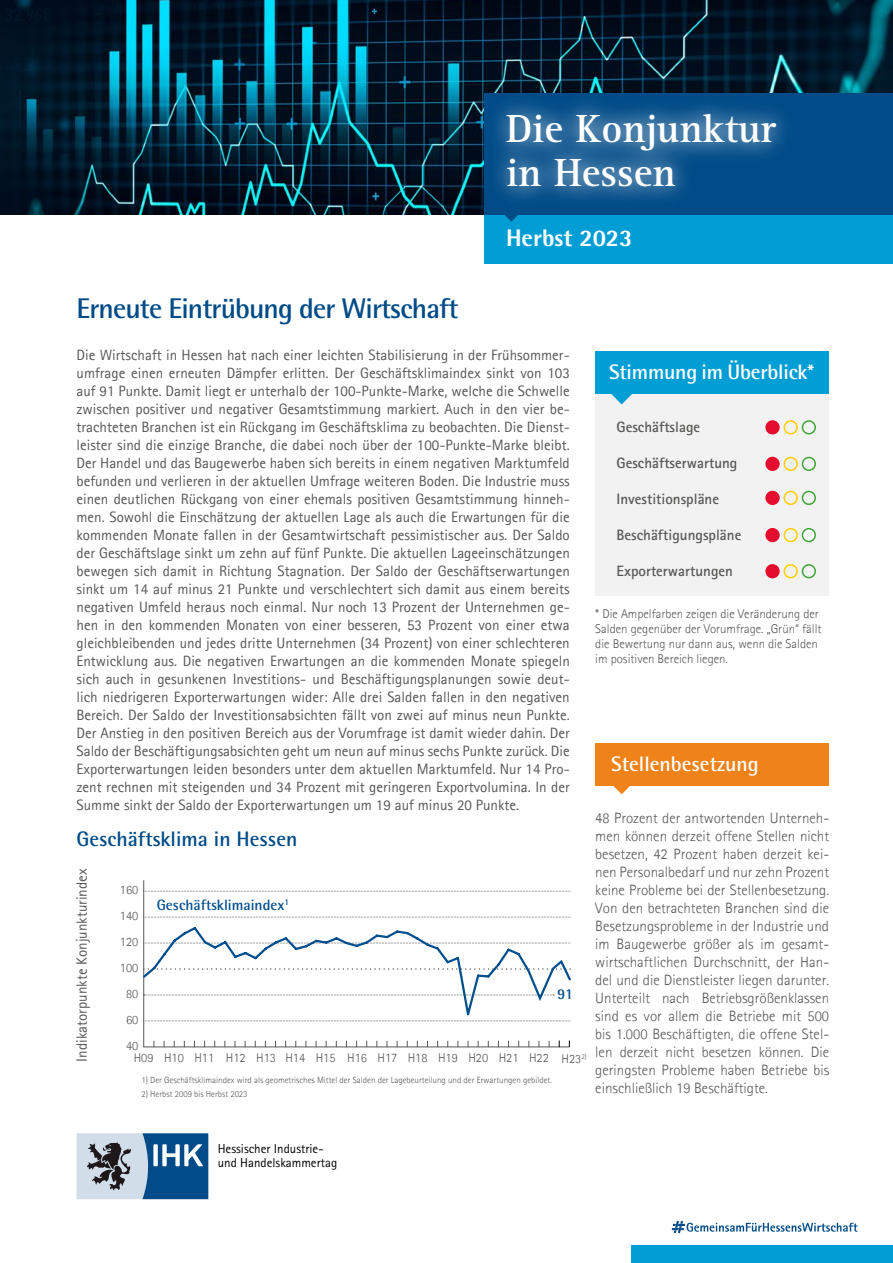
<style>
.page{position:relative;width:893px;height:1263px;background:#fff}
.page>*{position:absolute;margin:0;border:0;box-sizing:border-box;transform-origin:0 0}
.t1{font:700 40.5px "Rotis Serif Pro";color:#fff}
.Zwischenüberschrift{font:700 28.5px "Rotis Semi Sans Pro";letter-spacing:-.03em;color:#004b88}
.Titel_Subline{font:800 24px "Rotis Semi Sans Pro";color:#fff}
.Fließtext{font:700 21px "Rotis Semi Sans Pro";letter-spacing:-.01em;color:#fff}
.Fließtext-2{font:700 21px "Rotis Semi Sans Pro";color:#004b88}
.Fett{font:15px/18px "Agfa Rotis Sans Serif";color:#575756;text-align:justify}
.Fließtext-3{font:300 15px/18px "Agfa Rotis Sans Serif";color:#575756;text-align:justify}
.Fett-2{font:700 15px "Rotis Sans Serif";color:#575756}
.Fließtext-4{font:700 15px "Rotis Semi Sans Pro";color:#004e8d}
.t2{font:12.9px/13.5px "Agfa Rotis Sans Serif";color:#000}
.ohne_Raster_Fliesste{font:300 12.75px/15px "Agfa Rotis Sans Serif";color:#575756}
.ohne_Raster_Fliesste-2{font:300 9px "Agfa Rotis Sans Serif";color:#575756}
.ohne_Raster_Fliesste-3{font:300 9px "Rotis Sans Serif";color:#575756}
</style>
<div class="page">
<div style="left:595px;top:393px;width:234px;height:203px;background:#f2f2f2"></div>
<svg style="left:77px;top:1133px;width:131px;height:66px;background:#6c8ead"></svg>
<div style="left:631px;top:1246px;width:262px;height:17px;background:#009ed4"></div>
<svg style="left:672px;top:1221px;width:186px;height:12px"></svg>
<img style="left:0;top:0;width:893px;height:215px">
<div style="left:485px;top:94px;width:408px;height:121px;background:#004b88"></div>
<div style="left:485px;top:215px;width:408px;height:49px;background:#009ed4"></div>
<svg style="left:505px;top:215px;width:13px;height:7px"></svg>
<div style="left:481px;top:87px;width:320px;height:127px;background:#fff;opacity:.35"></div>
<div style="left:490px;top:96px;width:304px;height:110px;background:#fff;opacity:.75"></div>
<svg style="left:613px;top:786px;width:17px;height:8px"></svg>
<div style="left:595px;top:743px;width:234px;height:43px;background:#f0821a"></div>
<svg style="left:611px;top:393px;width:22px;height:11px"></svg>
<div style="left:595px;top:351px;width:234px;height:42px;background:#009ed4"></div>
<div style="left:766px;top:421px;width:13px;height:13px;background:#e40d2e;border-radius:50%"></div>
<div style="left:765px;top:420px;width:15px;height:14px;border:2px solid #e40d2e;border-radius:50%"></div>
<div style="left:784px;top:420px;width:14px;height:14px;border:2px solid #ffce00;border-radius:50%"></div>
<div style="left:802px;top:420px;width:14px;height:14px;border:2px solid #3fa535;border-radius:50%"></div>
<div style="left:766px;top:457px;width:13px;height:13px;background:#e40d2e;border-radius:50%"></div>
<div style="left:765px;top:457px;width:15px;height:14px;border:2px solid #e40d2e;border-radius:50%"></div>
<div style="left:784px;top:457px;width:14px;height:14px;border:2px solid #ffce00;border-radius:50%"></div>
<div style="left:802px;top:457px;width:14px;height:14px;border:2px solid #3fa535;border-radius:50%"></div>
<div style="left:766px;top:491px;width:13px;height:13px;background:#e40d2e;border-radius:50%"></div>
<div style="left:765px;top:491px;width:15px;height:14px;border:2px solid #e40d2e;border-radius:50%"></div>
<div style="left:784px;top:491px;width:14px;height:14px;border:2px solid #ffce00;border-radius:50%"></div>
<div style="left:802px;top:491px;width:14px;height:14px;border:2px solid #3fa535;border-radius:50%"></div>
<div style="left:766px;top:529px;width:13px;height:12px;background:#e40d2e;border-radius:50%"></div>
<div style="left:765px;top:528px;width:15px;height:14px;border:2px solid #e40d2e;border-radius:50%"></div>
<div style="left:784px;top:528px;width:14px;height:14px;border:2px solid #ffce00;border-radius:50%"></div>
<div style="left:802px;top:529px;width:13px;height:12px;background:#fff;border-radius:50%"></div>
<div style="left:802px;top:528px;width:14px;height:14px;border:2px solid #3fa535;border-radius:50%"></div>
<div style="left:766px;top:565px;width:13px;height:13px;background:#e40d2e;border-radius:50%"></div>
<div style="left:765px;top:564px;width:15px;height:14px;border:2px solid #e40d2e;border-radius:50%"></div>
<div style="left:784px;top:564px;width:14px;height:14px;border:2px solid #ffce00;border-radius:50%"></div>
<div style="left:802px;top:564px;width:14px;height:14px;border:2px solid #3fa535;border-radius:50%"></div>
<hr style="left:143px;top:880px;width:1px;height:167px;background:#575756">
<hr style="left:144px;top:1047px;width:425px;height:1px;background:#575756">
<svg style="left:144px;top:891px;width:427px;height:1px"></svg>
<svg style="left:144px;top:917px;width:427px;height:1px"></svg>
<svg style="left:143px;top:925px;width:428px;height:97px"></svg>
<p class="t1" style="left:506px;top:104px;width:272px">Die Konjunktur</p>
<p class="t1" style="left:506px;top:147px;width:171px">in Hessen</p>
<p class="Zwischenüberschrift" style="left:77px;top:290px;width:383px">Erneute Eintrübung der Wirtschaft</p>
<p class="Titel_Subline" style="left:506px;top:223px;width:128px">Herbst 2023</p>
<p class="Fett" style="left:77px;top:346px;width:495px">Die Wirtschaft in Hessen hat nach einer leichten Stabilisierung in der Frühsommer&shy;umfrage einen erneuten Dämpfer erlitten. Der Geschäftsklimaindex sinkt von 103 auf 91 Punkte. Damit liegt er unterhalb der 100-Punkte-Marke, welche die Schwelle zwischen positiver und negativer Gesamtstimmung markiert. Auch in den vier be&shy;trachteten Branchen ist ein Rückgang im Geschäftsklima zu beobachten. Die Dienst&shy;leister sind die einzige Branche, die dabei noch über der 100-Punkte-Marke bleibt.<br>Der Handel und das Baugewerbe haben sich bereits in einem negativen Marktumfeld befunden und verlieren in der aktuellen Umfrage weiteren Boden. Die Industrie muss einen deutlichen Rückgang von einer ehemals positiven Gesamtstimmung hinneh&shy;men. Sowohl die Einschätzung der aktuellen Lage als auch die Erwartungen für die kommenden Monate fallen in der Gesamtwirtschaft pessimistischer aus. Der Saldo der Geschäftslage sinkt um zehn auf fünf Punkte. Die aktuellen Lageeinschätzungen bewegen sich damit in Richtung Stagnation. Der Saldo der Geschäftserwartungen sinkt um 14 auf minus 21 Punkte und verschlechtert sich damit aus einem bereits negativen Umfeld heraus noch einmal. Nur noch 13 Prozent der Unternehmen ge&shy;hen in den kommenden Monaten von einer besseren, 53 Prozent von einer etwa gleichbleibenden und jedes dritte Unternehmen (34 Prozent) von einer schlechteren Entwicklung aus. Die negativen Erwartungen an die kommenden Monate spiegeln sich auch in gesunkenen Investitions- und Beschäftigungsplanungen sowie deut&shy;lich niedrigeren Exporterwartungen wider: Alle drei Salden fallen in den negativen Bereich. Der Saldo der Investitionsabsichten fällt von zwei auf minus neun Punkte.<br>Der Anstieg in den positiven Bereich aus der Vorumfrage ist damit wieder dahin. Der Saldo der Beschäftigungsabsichten geht um neun auf minus sechs Punkte zurück. Die Exporterwartungen leiden besonders unter dem aktuellen Marktumfeld. Nur 14 Pro&shy;zent rechnen mit steigenden und 34 Prozent mit geringeren Exportvolumina. In der Summe sinkt der Saldo der Exporterwartungen um 19 auf minus 20 Punkte.</p>
<p class="Fließtext-2" style="left:77px;top:826px;width:222px">Geschäftsklima in Hessen</p>
<p class="Fett" style="left:73px;top:1061px;width:195px;rotate:-90deg">Indikatorpunkte Konjunkturindex</p>
<p class="ohne_Raster_Fliesste" style="left:120px;top:882px;width:20px">160</p>
<p class="ohne_Raster_Fliesste" style="left:120px;top:908px;width:20px">140</p>
<p class="ohne_Raster_Fliesste" style="left:120px;top:934px;width:20px">120</p>
<p class="ohne_Raster_Fliesste" style="left:120px;top:960px;width:20px">100</p>
<p class="ohne_Raster_Fliesste" style="left:126px;top:986px;width:14px">80</p>
<p class="ohne_Raster_Fliesste" style="left:126px;top:1012px;width:14px">60</p>
<p class="ohne_Raster_Fliesste" style="left:126px;top:1038px;width:14px">40</p>
<p class="Fließtext-4" style="left:157px;top:896px;width:134px">Geschäftsklimaindex<sup>1</sup></p>
<p class="Fließtext-4" style="left:557px;top:985px;width:17px">91</p>
<p class="ohne_Raster_Fliesste" style="left:134px;top:1050px;width:21px">H09</p>
<p class="ohne_Raster_Fliesste" style="left:164px;top:1050px;width:21px">H10</p>
<p class="ohne_Raster_Fliesste" style="left:194px;top:1050px;width:21px">H11</p>
<p class="ohne_Raster_Fliesste" style="left:226px;top:1050px;width:21px">H12</p>
<p class="ohne_Raster_Fliesste" style="left:256px;top:1050px;width:21px">H13</p>
<p class="ohne_Raster_Fliesste" style="left:285px;top:1050px;width:21px">H14</p>
<p class="ohne_Raster_Fliesste" style="left:316px;top:1050px;width:21px">H15</p>
<p class="ohne_Raster_Fliesste" style="left:347px;top:1050px;width:21px">H16</p>
<p class="ohne_Raster_Fliesste" style="left:377px;top:1050px;width:21px">H17</p>
<p class="ohne_Raster_Fliesste" style="left:408px;top:1050px;width:21px">H18</p>
<p class="ohne_Raster_Fliesste" style="left:438px;top:1050px;width:21px">H19</p>
<p class="ohne_Raster_Fliesste" style="left:468px;top:1050px;width:21px">H20</p>
<p class="ohne_Raster_Fliesste" style="left:499px;top:1050px;width:21px">H21</p>
<p class="ohne_Raster_Fliesste" style="left:529px;top:1050px;width:21px">H22</p>
<p class="ohne_Raster_Fliesste" style="left:561px;top:1051px;width:27px">H23<sup>2)</sup></p>
<p class="ohne_Raster_Fliesste-2" style="left:141px;top:1075px;width:412px">1) Der Geschäftsklimaindex wird als geometrisches Mittel der Salden der Lagebeurteilung und der Erwartungen gebildet.</p>
<p class="ohne_Raster_Fliesste-3" style="left:141px;top:1088px;width:108px">2) Herbst 2009 bis Herbst 2023</p>
<p class="Fließtext" style="left:609px;top:358px;width:206px">Stimmung im Überblick*</p>
<p class="Fett-2" style="left:617px;top:417px;width:85px">Geschäftslage</p>
<p class="Fett-2" style="left:617px;top:453px;width:122px">Geschäftserwartung</p>
<p class="Fett-2" style="left:617px;top:489px;width:104px">Investitionspläne</p>
<p class="Fett-2" style="left:617px;top:525px;width:126px">Beschäftigungspläne</p>
<p class="Fett-2" style="left:617px;top:561px;width:118px">Exporterwartungen</p>
<p class="ohne_Raster_Fliesste" style="left:595px;top:606px;width:228px">* Die Ampelfarben zeigen die Veränderung der Salden gegenüber der Vorumfrage. „Grün“ fällt die Bewertung nur dann aus, wenn die Salden im positiven Bereich liegen.</p>
<p class="Fließtext" style="left:611px;top:751px;width:149px">Stellenbesetzung</p>
<p class="Fließtext-3" style="left:595px;top:808px;width:235px">48 Prozent der antwortenden Unterneh&shy;men können derzeit offene Stellen nicht besetzen, 42 Prozent haben derzeit kei&shy;nen Personalbedarf und nur zehn Prozent keine Probleme bei der Stellenbesetzung.<br>Von den betrachteten Branchen sind die Besetzungsprobleme in der Industrie und im Baugewerbe größer als im gesamt&shy;wirtschaftlichen Durchschnitt, der Han&shy;del und die Dienstleister liegen darunter.<br>Unterteilt nach Betriebsgrößenklassen sind es vor allem die Betriebe mit 500 bis 1.000 Beschäftigten, die offene Stel&shy;len derzeit nicht besetzen können. Die geringsten Probleme haben Betriebe bis einschließlich 19 Beschäftigte.</p>
<p class="t2" style="left:218px;top:1142px;width:121px">Hessischer Industrie&shy;und Handelskammertag</p>
</div>
